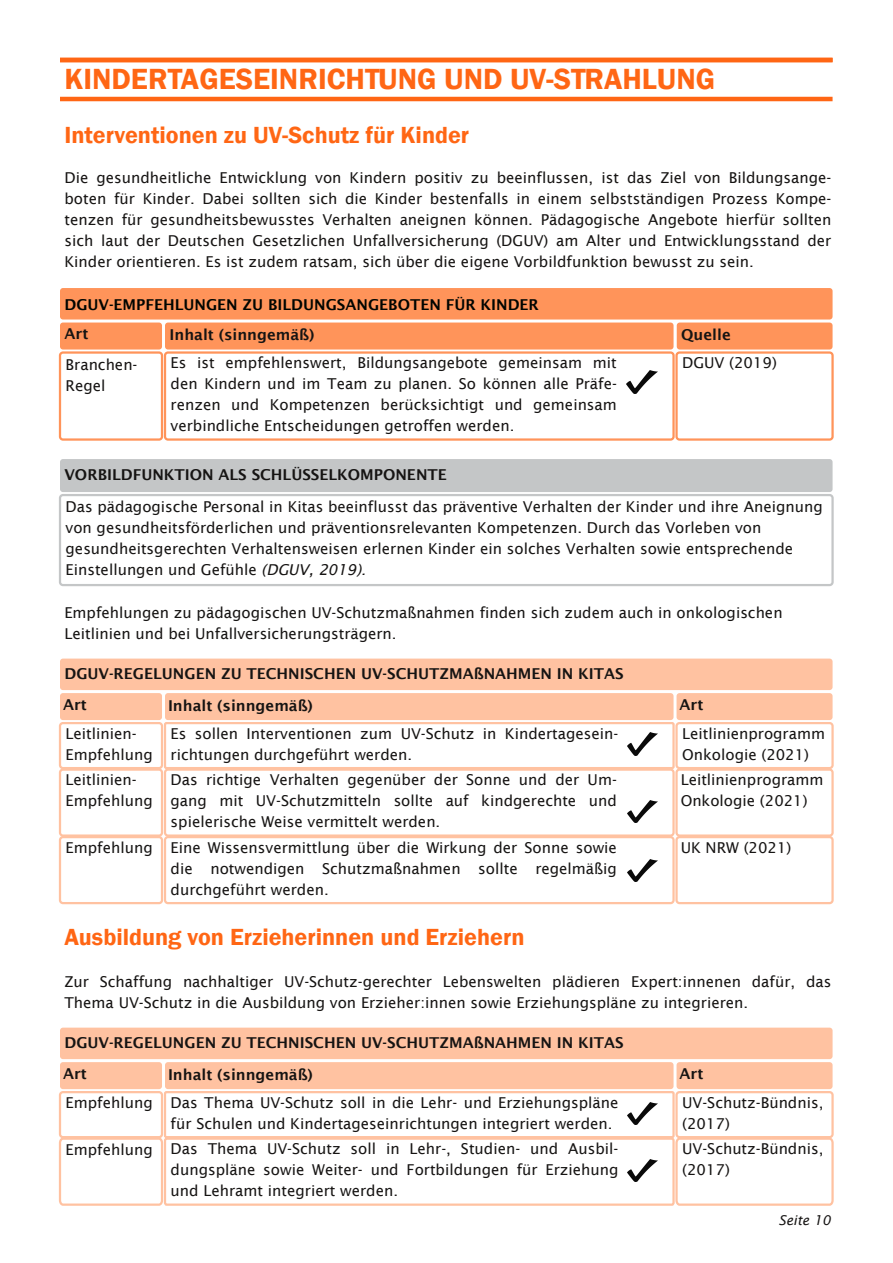
<style>
.page{position:relative;width:893px;height:1263px;background:#fff}
.page>*{position:absolute;margin:0;border:0;box-sizing:border-box;transform-origin:0 0}
.t1{font:600 30px "Franklin Gothic";color:#ff6614}
.t2{font:600 24px "Franklin Gothic";color:#ff6614}
.t3{font:15px/21px "Lucida Sans";color:#161413}
.t4{font:600 15px "Lucida Sans";color:#161413}
.t5{font:600 15px "Lucida Sans";color:#000501}
.t6{font:italic 13.5px "Lucida Sans";color:#161413}
.s1{font-style:italic}
</style>
<div class="page">
<div style="left:60px;top:322px;width:102px;height:28px;background:#ff945a;border-radius:3px"></div>
<div style="left:59px;top:351px;width:104px;height:90px;border:2px solid #ff945a;border-radius:3px"></div>
<div style="left:165px;top:322px;width:509px;height:28px;background:#ff945a;border-radius:3px"></div>
<div style="left:164px;top:351px;width:511px;height:90px;border:2px solid #ff945a;border-radius:3px"></div>
<div style="left:677px;top:322px;width:155px;height:28px;background:#ff945a;border-radius:3px"></div>
<div style="left:675px;top:351px;width:159px;height:90px;border:2px solid #ff945a;border-radius:3px"></div>
<img style="left:627px;top:371px;width:30px;height:22px">
<div style="left:60px;top:288px;width:772px;height:32px;background:#ff945a;border-radius:3px"></div>
<hr style="left:60px;top:58px;width:772px;height:4px;background:#ff6614">
<hr style="left:60px;top:97px;width:772px;height:4px;background:#ff6614">
<div style="left:60px;top:459px;width:772px;height:33px;background:#c4c6c7;border-radius:3px"></div>
<div style="left:59px;top:494px;width:775px;height:92px;border:2px solid #c4c6c7;border-radius:3px"></div>
<div style="left:60px;top:693px;width:102px;height:27px;background:#ffc2a1;border-radius:3px"></div>
<div style="left:59px;top:722px;width:104px;height:47px;border:2px solid #ffc2a1;border-radius:3px"></div>
<div style="left:59px;top:836px;width:104px;height:68px;border:2px solid #ffc2a1;border-radius:3px"></div>
<div style="left:59px;top:768px;width:104px;height:69px;border:2px solid #ffc2a1;border-radius:3px"></div>
<div style="left:165px;top:693px;width:509px;height:27px;background:#ffc2a1;border-radius:3px"></div>
<div style="left:164px;top:722px;width:511px;height:47px;border:2px solid #ffc2a1;border-radius:2px"></div>
<div style="left:164px;top:836px;width:511px;height:68px;border:2px solid #ffc2a1;border-radius:3px"></div>
<div style="left:164px;top:768px;width:511px;height:69px;border:2px solid #ffc2a1;border-radius:3px"></div>
<div style="left:676px;top:693px;width:156px;height:27px;background:#ffc2a1;border-radius:3px"></div>
<div style="left:675px;top:722px;width:159px;height:47px;border:2px solid #ffc2a1;border-radius:3px"></div>
<div style="left:675px;top:836px;width:159px;height:68px;border:2px solid #ffc2a1;border-radius:3px"></div>
<div style="left:675px;top:768px;width:159px;height:69px;border:2px solid #ffc2a1;border-radius:3px"></div>
<img style="left:627px;top:733px;width:30px;height:22px">
<img style="left:627px;top:800px;width:30px;height:23px">
<img style="left:627px;top:859px;width:30px;height:22px">
<div style="left:60px;top:658px;width:772px;height:32px;background:#ffc2a1;border-radius:3px"></div>
<div style="left:60px;top:1062px;width:102px;height:27px;background:#ffc2a1;border-radius:3px"></div>
<div style="left:59px;top:1091px;width:104px;height:47px;border:2px solid #ffc2a1;border-radius:3px"></div>
<div style="left:165px;top:1062px;width:509px;height:27px;background:#ffc2a1;border-radius:3px"></div>
<div style="left:164px;top:1091px;width:511px;height:47px;border:2px solid #ffc2a1;border-radius:2px"></div>
<div style="left:676px;top:1062px;width:156px;height:27px;background:#ffc2a1;border-radius:3px"></div>
<div style="left:675px;top:1091px;width:159px;height:47px;border:2px solid #ffc2a1;border-radius:3px"></div>
<img style="left:627px;top:1102px;width:30px;height:22px">
<div style="left:60px;top:1028px;width:772px;height:31px;background:#ffc2a1;border-radius:3px"></div>
<svg style="left:58px;top:1136px;width:776px;height:70px"></svg>
<img style="left:627px;top:1159px;width:30px;height:23px">
<h1 class="t1" style="left:64px;top:62px;width:652px">KINDERTAGESEINRICHTUNG UND UV-STRAHLUNG</h1>
<h2 class="t2" style="left:64px;top:121px;width:406px">Interventionen zu UV-Schutz für Kinder</h2>
<p class="t3" style="left:64px;top:167px;width:768px;text-align:justify">Die gesundheitliche Entwicklung von Kindern positiv zu beeinflussen, ist das Ziel von Bildungsange&shy;boten für Kinder. Dabei sollten sich die Kinder bestenfalls in einem selbstständigen Prozess Kompe&shy;tenzen für gesundheitsbewusstes Verhalten aneignen können. Pädagogische Angebote hierfür sollten sich laut der Deutschen Gesetzlichen Unfallversicherung (DGUV) am Alter und Entwicklungsstand der Kinder orientieren. Es ist zudem ratsam, sich über die eigene Vorbildfunktion bewusst zu sein.</p>
<p class="t5" style="left:64px;top:296px;width:476px">DGUV-EMPFEHLUNGEN ZU BILDUNGSANGEBOTEN FÜR KINDER</p>
<p class="t4" style="left:64px;top:325px;width:25px">Art</p>
<p class="t3" style="left:66px;top:354px;width:73px">Branchen-<br>Regel</p>
<p class="t4" style="left:170px;top:326px;width:146px">Inhalt (sinngemäß)</p>
<p class="t3" style="left:171px;top:352px;width:448px;text-align:justify">Es ist empfehlenswert, Bildungsangebote gemeinsam mit den Kindern und im Team zu planen. So können alle Präfe&shy;renzen und Kompetenzen berücksichtigt und gemeinsam verbindliche Entscheidungen getroffen werden.</p>
<p class="t4" style="left:681px;top:326px;width:51px">Quelle</p>
<p class="t3" style="left:682px;top:352px;width:96px">DGUV (2019)</p>
<p class="t4" style="left:64px;top:465px;width:384px">VORBILDFUNKTION ALS SCHLÜSSELKOMPONENTE</p>
<p class="t3" style="left:66px;top:496px;width:759px">Das pädagogische Personal in Kitas beeinflusst das präventive Verhalten der Kinder und ihre Aneignung von gesundheitsförderlichen und präventionsrelevanten Kompetenzen. Durch das Vorleben von gesundheitsgerechten Verhaltensweisen erlernen Kinder ein solches Verhalten sowie entsprechende Einstellungen und Gefühle <span class="s1">(DGUV, 2019).</span></p>
<p class="t3" style="left:64px;top:602px;width:720px">Empfehlungen zu pädagogischen UV-Schutzmaßnahmen finden sich zudem auch in onkologischen<br>Leitlinien und bei Unfallversicherungsträgern.</p>
<p class="t4" style="left:64px;top:665px;width:561px">DGUV-REGELUNGEN ZU TECHNISCHEN UV-SCHUTZMAßNAHMEN IN KITAS</p>
<p class="t4" style="left:63px;top:695px;width:25px">Art</p>
<p class="t3" style="left:66px;top:723px;width:89px">Leitlinien-<br>Empfehlung</p>
<p class="t3" style="left:66px;top:769px;width:89px">Leitlinien-<br>Empfehlung</p>
<p class="t3" style="left:66px;top:837px;width:89px">Empfehlung</p>
<p class="t4" style="left:168px;top:696px;width:146px">Inhalt (sinngemäß)</p>
<p class="t3" style="left:171px;top:723px;width:449px">Es sollen Interventionen zum UV-Schutz in Kindertagesein&shy;richtungen durchgeführt werden.</p>
<p class="t3" style="left:171px;top:769px;width:448px;text-align:justify">Das richtige Verhalten gegenüber der Sonne und der Um&shy;gang mit UV-Schutzmitteln sollte auf kindgerechte und spielerische Weise vermittelt werden.</p>
<p class="t3" style="left:171px;top:837px;width:448px;text-align:justify">Eine Wissensvermittlung über die Wirkung der Sonne sowie die notwendigen Schutzmaßnahmen sollte regelmäßig durchgeführt werden.</p>
<p class="t4" style="left:680px;top:695px;width:25px">Art</p>
<p class="t3" style="left:682px;top:723px;width:144px">Leitlinienprogramm<br>Onkologie (2021)</p>
<p class="t3" style="left:681px;top:769px;width:144px">Leitlinienprogramm<br>Onkologie (2021)</p>
<p class="t3" style="left:681px;top:837px;width:112px">UK NRW (2021)</p>
<h2 class="t2" style="left:64px;top:923px;width:461px">Ausbildung von Erzieherinnen und Erziehern</h2>
<p class="t3" style="left:64px;top:971px;width:768px">Zur Schaffung nachhaltiger UV-Schutz-gerechter Lebenswelten plädieren Expert:innenen dafür, das<br>Thema UV-Schutz in die Ausbildung von Erzieher:innen sowie Erziehungspläne zu integrieren.</p>
<p class="t4" style="left:64px;top:1034px;width:561px">DGUV-REGELUNGEN ZU TECHNISCHEN UV-SCHUTZMAßNAHMEN IN KITAS</p>
<p class="t4" style="left:63px;top:1064px;width:25px">Art</p>
<p class="t3" style="left:66px;top:1092px;width:89px">Empfehlung</p>
<p class="t4" style="left:168px;top:1065px;width:146px">Inhalt (sinngemäß)</p>
<p class="t3" style="left:171px;top:1092px;width:449px">Das Thema UV-Schutz soll in die Lehr- und Erziehungspläne für Schulen und Kindertageseinrichtungen integriert werden.</p>
<p class="t4" style="left:680px;top:1064px;width:25px">Art</p>
<p class="t3" style="left:682px;top:1092px;width:143px">UV-Schutz-Bündnis, (2017)</p>
<p class="t3" style="left:171px;top:1138px;width:449px;text-align:justify;text-indent:-105px">Empfehlung Das Thema UV-Schutz soll in Lehr-, Studien- und Ausbil&shy;dungspläne sowie Weiter- und Fortbildungen für Erziehung und Lehramt integriert werden.</p>
<p class="t3" style="left:682px;top:1138px;width:143px">UV-Schutz-Bündnis, (2017)</p>
<p class="t6" style="left:778px;top:1212px;width:54px">Seite 10</p>
</div>
